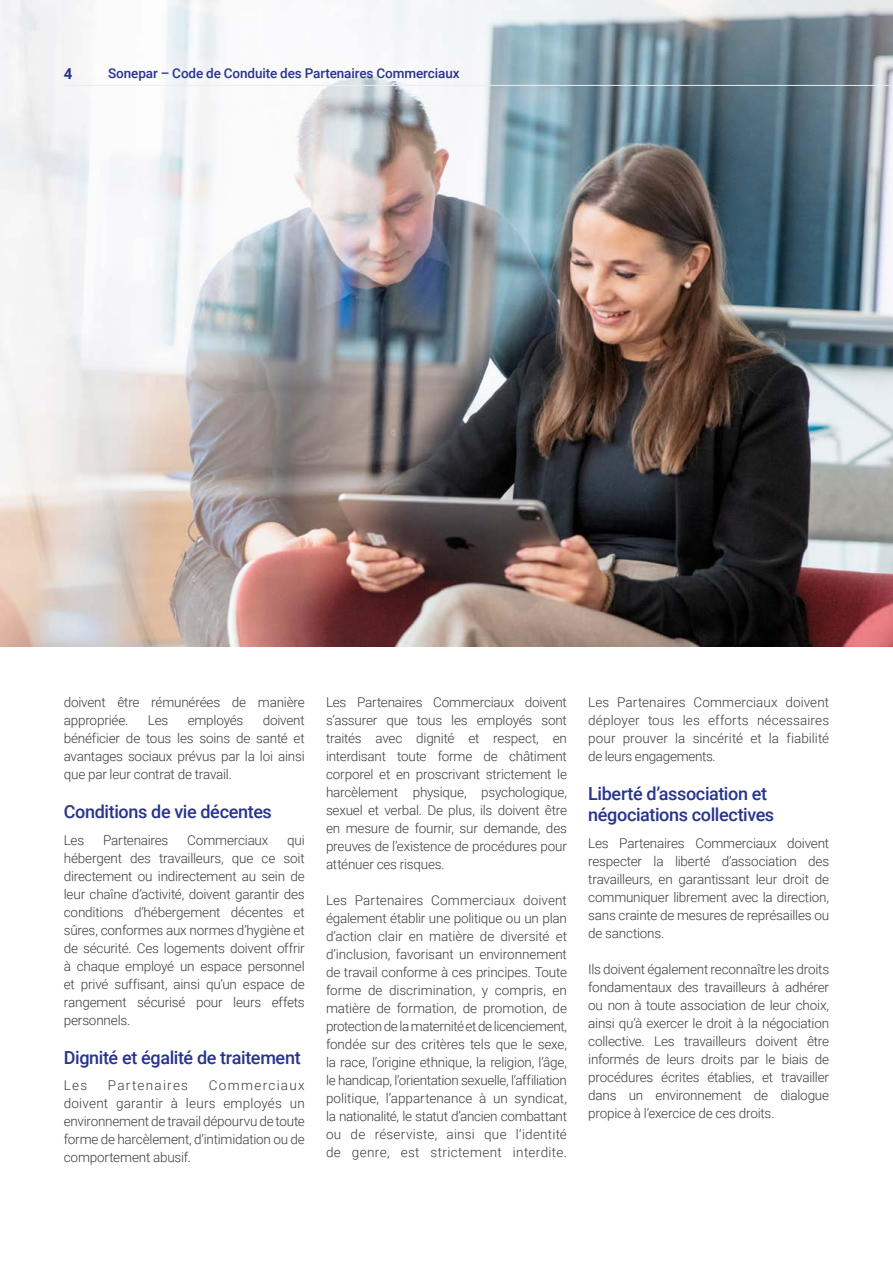
<style>
.page{position:relative;width:893px;height:1263px;background:#fff}
.page>*{position:absolute;margin:0;border:0;box-sizing:border-box;transform-origin:0 0}
.t1{font:500 18px/21px "Sonepar Roboto";letter-spacing:-.02em;color:#28348b}
.t2{font:700 15px "Sonepar Roboto";color:#28348b}
.t3{font:300 13.5px/18px "Sonepar Roboto";letter-spacing:-.015em;color:#3c3c3b;text-align:justify}
.t4{font:500 13.5px "Sonepar Roboto";letter-spacing:-.005em;color:#28348b}
.t5{font:300 13.5px "Sonepar Roboto";letter-spacing:.095em;color:#3c3c3b}
</style>
<div class="page">
<img style="left:0;top:0;width:893px;height:646px">
<hr style="left:64px;top:85px;width:829px;height:1px;background:#ededed">
<p class="t2" style="left:64px;top:63px;width:10px">4</p>
<p class="t4" style="left:108px;top:63px;width:353px">Sonepar – Code de Conduite des Partenaires Commerciaux</p>
<p class="t3" style="left:64px;top:693px;width:242px">doivent être rémunérées de manière appropriée.</p>
<p class="t3" style="left:64px;top:711px;width:242px;text-indent:199px">doivent bénéficier de tous les soins de santé et avantages sociaux prévus par la loi ainsi que par leur contrat de travail.</p>
<h1 class="t1" style="left:64px;top:800px;width:210px">Conditions de vie décentes</h1>
<p class="t3" style="left:64px;top:830px;width:22px">Les</p>
<p class="t3" style="left:103px;top:830px;width:67px">Partenaires</p>
<p class="t3" style="left:187px;top:830px;width:83px">Commerciaux</p>
<p class="t3" style="left:148px;top:711px;width:22px">Les</p>
<p class="t3" style="left:188px;top:711px;width:57px">employés</p>
<p class="t3" style="left:64px;top:830px;width:242px;text-indent:223px">qui hébergent des travailleurs, que ce soit directement ou indirectement au sein de leur chaîne d’activité, doivent garantir des conditions d’hébergement décentes et sûres, conformes aux normes d’hygiène et de sécurité. Ces logements doivent offrir à chaque employé un espace personnel et privé suffisant, ainsi qu’un espace de rangement sécurisé pour leurs effets personnels.</p>
<h1 class="t1" style="left:64px;top:1046px;width:238px">Dignité et égalité de traitement</h1>
<p class="t3" style="left:64px;top:1076px;width:25px">Les</p>
<p class="t5" style="left:108px;top:1076px;width:82px">Partenaires</p>
<p class="t3" style="left:64px;top:1076px;width:242px;text-indent:145px">Commerciaux doivent garantir à leurs employés un environnement de travail dépourvu de toute forme de harcèlement, d’intimidation ou de comportement abusif.</p>
<p class="t3" style="left:326px;top:693px;width:242px">Les Partenaires Commerciaux doivent s’assurer que tous les employés sont traités avec dignité et respect, en interdisant toute forme de châtiment corporel et en proscrivant strictement le harcèlement physique, psychologique, sexuel et verbal. De plus, ils doivent être en mesure de fournir, sur demande, des preuves de l’existence de procédures pour atténuer ces risques.</p>
<p class="t3" style="left:326px;top:891px;width:242px">Les Partenaires Commerciaux doivent également établir une politique ou un plan d’action clair en matière de diversité et d’inclusion, favorisant un environnement de travail conforme à ces principes. Toute forme de discrimination, y compris, en matière de formation, de promotion, de protection de la maternité et de licenciement, fondée sur des critères tels que le sexe, la race, l’origine ethnique, la religion, l’âge, le handicap, l’orientation sexuelle, l’affiliation politique, l’appartenance à un syndicat, la nationalité, le statut d’ancien combattant ou de réserviste, ainsi que l’identité de genre, est strictement interdite.</p>
<p class="t3" style="left:588px;top:693px;width:242px">Les Partenaires Commerciaux doivent déployer tous les efforts nécessaires pour prouver la sincérité et la fiabilité de leurs engagements.</p>
<h1 class="t1" style="left:588px;top:782px;width:188px">Liberté d’association et négociations collectives</h1>
<p class="t3" style="left:588px;top:833px;width:242px">Les Partenaires Commerciaux doivent respecter la liberté d’association des travailleurs, en garantissant leur droit de communiquer librement avec la direction, sans crainte de mesures de représailles ou de sanctions.</p>
<p class="t3" style="left:588px;top:959px;width:242px">Ils doivent également reconnaître les droits fondamentaux des travailleurs à adhérer ou non à toute association de leur choix, ainsi qu’à exercer le droit à la négociation collective. Les travailleurs doivent être informés de leurs droits par le biais de procédures écrites établies, et travailler dans un environnement de dialogue propice à l’exercice de ces droits.</p>
</div>
